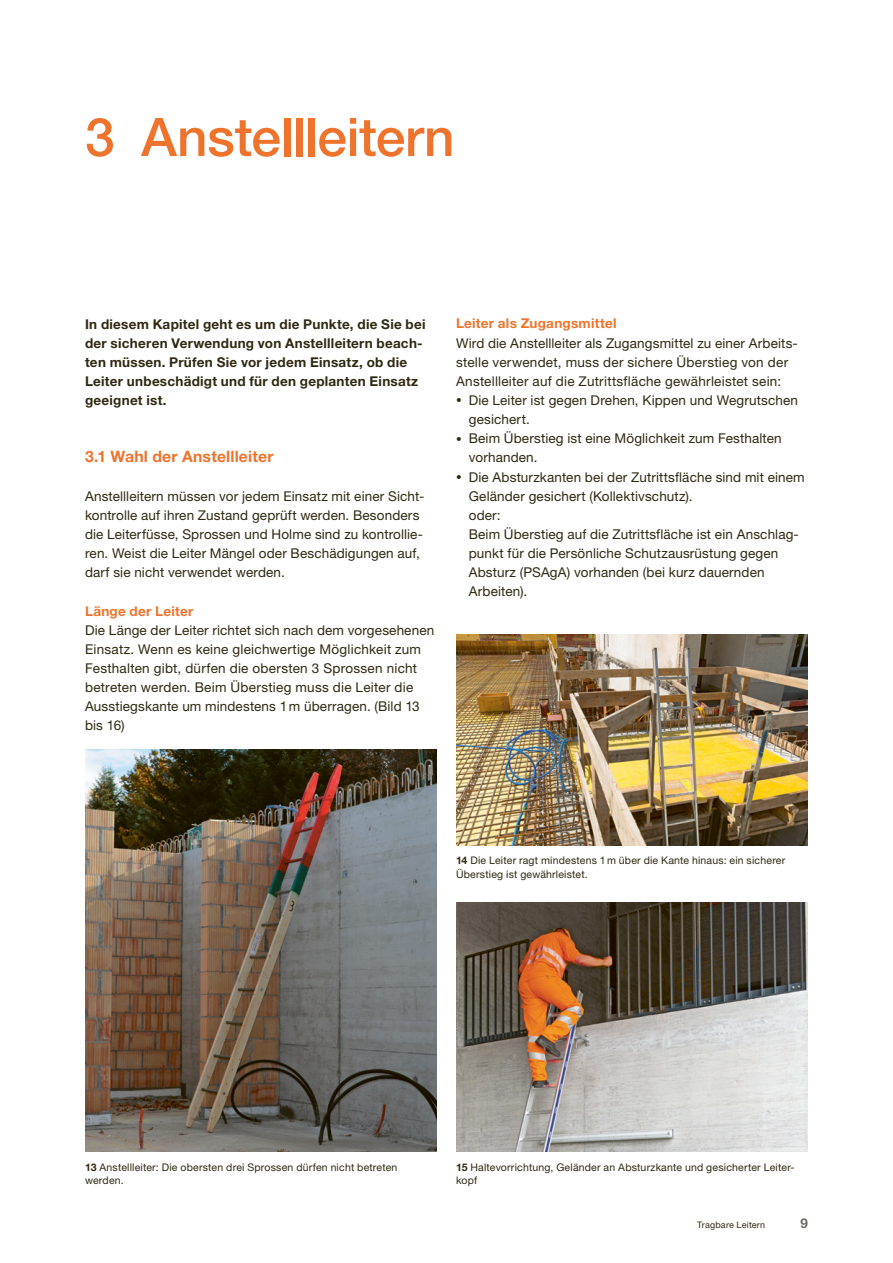
<style>
.page{position:relative;width:893px;height:1263px;background:#fff}
.page>*{position:absolute;margin:0;border:0;box-sizing:border-box;transform-origin:0 0}
.t1{font:500 53.25px "Helvetica Neue LT Std";letter-spacing:-.01em;color:#ee742d}
.t2{font:700 15.75px "Helvetica Neue LT Std";letter-spacing:.01em;color:#ee742d}
.t3{font:13.5px/19.2px "Helvetica Neue LT Std";letter-spacing:.01em;color:#2f2912}
.t4{font:700 13.5px/19.2px "Helvetica Neue LT Std";letter-spacing:.02em;color:#2f2912}
.t5{font:700 13.5px "Helvetica Neue LT Std";letter-spacing:.02em;color:#ee742d}
.t6{font:700 13.5px "Helvetica Neue LT Std";color:#6d6a63}
.t7{font:10.5px/13.8px "Helvetica Neue LT Std";letter-spacing:.02em;color:#2f2912}
.t8{font:9px "Helvetica Neue LT Std";letter-spacing:.02em;color:#2f2912}
.s1{font-size:11.25px}
.s2{font-weight:700}
</style>
<div class="page">
<img style="left:456px;top:635px;width:352px;height:210px">
<img style="left:456px;top:902px;width:352px;height:249px">
<img style="left:85px;top:749px;width:352px;height:402px">
<h1 class="t1" style="left:85px;top:105px;width:371px">3 Anstellleitern</h1>
<p class="t4" style="left:85px;top:314px;width:342px">In diesem Kapitel geht es um die Punkte, die Sie bei der sicheren Verwendung von Anstellleitern beach&shy;ten müssen. Prüfen Sie vor jedem Einsatz, ob die Leiter unbeschädigt und für den geplanten Einsatz geeignet ist.</p>
<p class="t2" style="left:85px;top:447px;width:190px">3.1 Wahl der Anstellleiter</p>
<p class="t3" style="left:85px;top:486px;width:341px">Anstellleitern müssen vor jedem Einsatz mit einer Sicht&shy;kontrolle auf ihren Zustand geprüft werden. Besonders die Leiterfüsse, Sprossen und Holme sind zu kontrollie&shy;ren. Weist die Leiter Mängel oder Beschädigungen auf, darf sie nicht verwendet werden.</p>
<p class="t5" style="left:85px;top:602px;width:110px">Länge der Leiter</p>
<p class="t3" style="left:85px;top:620px;width:351px">Die Länge der Leiter richtet sich nach dem vorgesehenen Einsatz. Wenn es keine gleichwertige Möglichkeit zum Festhalten gibt, dürfen die obersten 3 Sprossen nicht betreten werden. Beim Überstieg muss die Leiter die Ausstiegskante um mindestens 1m überragen. (Bild 13 bis 16)</p>
<p class="t5" style="left:456px;top:315px;width:162px">Leiter als Zugangsmittel</p>
<p class="t3" style="left:456px;top:333px;width:343px">Wird die Anstellleiter als Zugangsmittel zu einer Arbeits&shy;stelle verwendet, muss der sichere Überstieg von der<br>Anstellleiter auf die Zutrittsfläche gewährleistet sein:</p>
<p class="t3" style="left:469px;top:390px;width:331px;text-indent:-13px"><span class="s1">•</span> Die Leiter ist gegen Drehen, Kippen und Wegrutschen gesichert.</p>
<p class="t3" style="left:469px;top:429px;width:314px;text-indent:-13px"><span class="s1">•</span> Beim Überstieg ist eine Möglichkeit zum Festhalten vorhanden.</p>
<p class="t3" style="left:469px;top:467px;width:337px;text-indent:-13px"><span class="s1">•</span> Die Absturzkanten bei der Zutrittsfläche sind mit einem Geländer gesichert (Kollektivschutz).<br>oder:<br>Beim Überstieg auf die Zutrittsfläche ist ein Anschlag&shy;punkt für die Persönliche Schutzausrüstung gegen Absturz (PSAgA) vorhanden (bei kurz dauernden Arbeiten).</p>
<p class="t7" style="left:456px;top:853px;width:331px"><span class="s2">14</span> Die Leiter ragt mindestens 1m über die Kante hinaus: ein sicherer<br>Überstieg ist gewährleistet.</p>
<p class="t7" style="left:85px;top:1160px;width:314px"><span class="s2">13</span> Anstellleiter: Die obersten drei Sprossen dürfen nicht betreten werden.</p>
<p class="t7" style="left:456px;top:1160px;width:340px"><span class="s2">15</span> Haltevorrichtung, Geländer an Absturzkante und gesicherter Leiter&shy;kopf</p>
<p class="t8" style="left:697px;top:1219px;width:70px">Tragbare Leitern</p>
<p class="t6" style="left:800px;top:1215px;width:9px">9</p>
</div>
